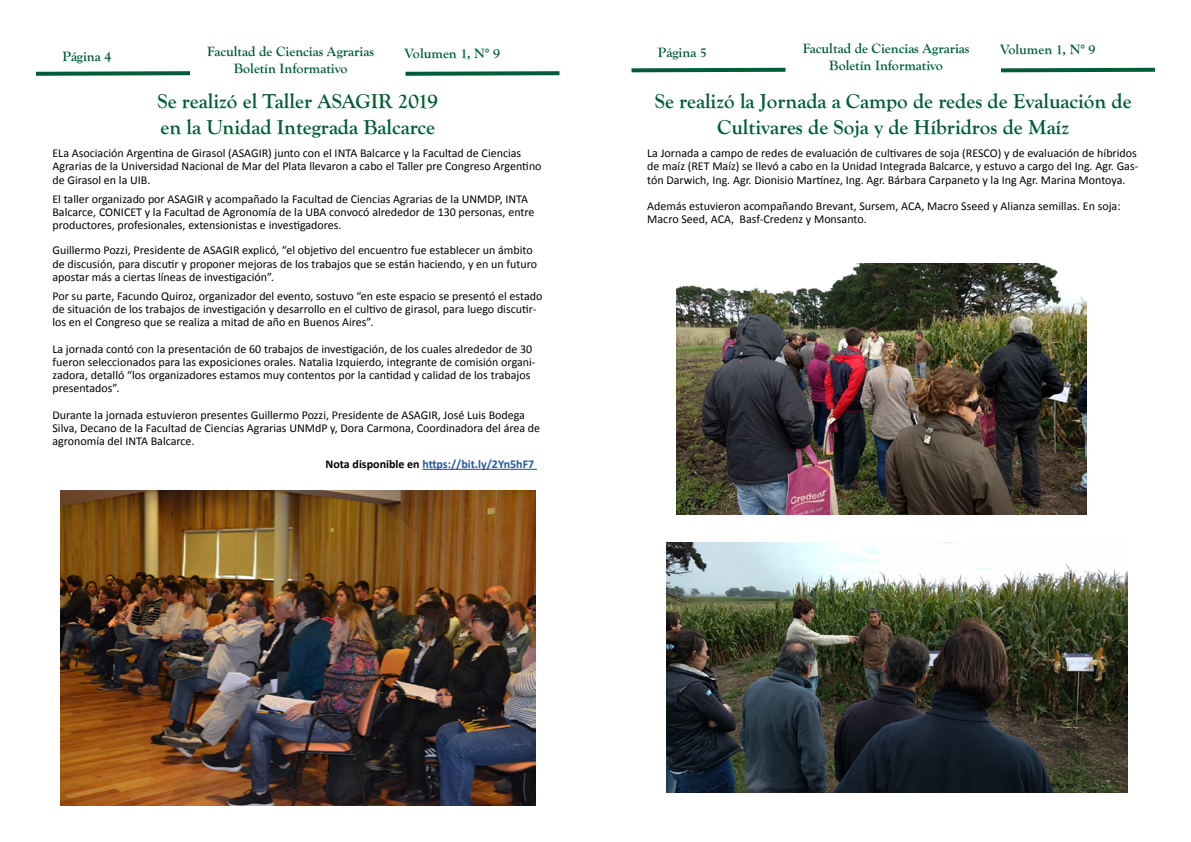
<style>
.page{position:relative;width:1191px;height:842px;background:#fff}
.page>*{position:absolute;margin:0;border:0;box-sizing:border-box;transform-origin:0 0}
.t1{font:700 21px/25.2px "Goudy Old Style T";color:#005c36;text-align:center}
.t2{font:700 14px "Goudy Old Style T";color:#005c36}
.t3{font:700 14px "Goudy Old Style T";color:#005b35}
.t4{font:12px/13.2px "Calibri";color:#000}
.t5{font:700 12px "Calibri";color:#275b9b}
.s1{color:#000}
</style>
<div class="page">
<svg style="left:405px;top:71px;width:155px;height:5px"></svg>
<svg style="left:36px;top:71px;width:154px;height:5px"></svg>
<svg style="left:1001px;top:67px;width:154px;height:6px"></svg>
<svg style="left:631px;top:67px;width:155px;height:6px"></svg>
<hr style="left:422px;top:469px;width:115px;height:1px;background:#275b9b">
<img style="left:61px;top:490px;width:475px;height:316px">
<img style="left:676px;top:264px;width:410px;height:251px">
<img style="left:666px;top:543px;width:461px;height:249px">
<p class="t3" style="left:62px;top:48px;width:50px">Página 4</p>
<p class="t2" style="left:207px;top:44px;width:168px">Facultad de Ciencias Agrarias</p>
<p class="t2" style="left:234px;top:61px;width:115px">Boletín Informativo</p>
<p class="t2" style="left:404px;top:45px;width:97px">Volumen 1, N° 9</p>
<p class="t1" style="left:157px;top:89px;width:282px">Se realizó el Taller ASAGIR 2019</p>
<p class="t1" style="left:160px;top:114px;width:276px">en la Unidad Integrada Balcarce</p>
<p class="t4" style="left:52px;top:147px;width:490px">ELa Asociación Argentina de Girasol (ASAGIR) junto con el INTA Balcarce y la Facultad de Ciencias<br>Agrarias de la Universidad Nacional de Mar del Plata llevaron a cabo el Taller pre Congreso Argentino de Girasol en la UIB.</p>
<p class="t4" style="left:52px;top:192px;width:483px">El taller organizado por ASAGIR y acompañado la Facultad de Ciencias Agrarias de la UNMDP, INTA<br>Balcarce, CONICET y la Facultad de Agronomía de la UBA convocó alrededor de 130 personas, entre productores, profesionales, extensionistas e investigadores.</p>
<p class="t4" style="left:52px;top:244px;width:486px">Guillermo Pozzi, Presidente de ASAGIR explicó, “el objetivo del encuentro fue establecer un ámbito de discusión, para discutir y proponer mejoras de los trabajos que se están haciendo, y en un futuro apostar más a ciertas líneas de investigación”.</p>
<p class="t4" style="left:52px;top:289px;width:491px">Por su parte, Facundo Quiroz, organizador del evento, sostuvo “en este espacio se presentó el estado de situación de los trabajos de investigación y desarrollo en el cultivo de girasol, para luego discutir&shy;los en el Congreso que se realiza a mitad de año en Buenos Aires”.</p>
<p class="t4" style="left:52px;top:342px;width:484px">La jornada contó con la presentación de 60 trabajos de investigación, de los cuales alrededor de 30 fueron seleccionados para las exposiciones orales. Natalia Izquierdo, integrante de comisión organi&shy;zadora, detalló “los organizadores estamos muy contentos por la cantidad y calidad de los trabajos presentados”.</p>
<p class="t4" style="left:52px;top:408px;width:489px">Durante la jornada estuvieron presentes Guillermo Pozzi, Presidente de ASAGIR, José Luis Bodega<br>Silva, Decano de la Facultad de Ciencias Agrarias UNMdP y, Dora Carmona, Coordinadora del área de agronomía del INTA Balcarce.</p>
<p class="t5" style="left:325px;top:457px;width:210px"><span class="s1">Nota disponible en</span> https://bit.ly/2Yn5hF7</p>
<p class="t3" style="left:658px;top:45px;width:50px">Página 5</p>
<p class="t2" style="left:802px;top:41px;width:168px">Facultad de Ciencias Agrarias</p>
<p class="t2" style="left:829px;top:57px;width:115px">Boletín Informativo</p>
<p class="t2" style="left:1000px;top:42px;width:97px">Volumen 1, N° 9</p>
<p class="t1" style="left:654px;top:89px;width:478px">Se realizó la Jornada a Campo de redes de Evaluación de<br>Cultivares de Soja y de Híbridros de Maíz</p>
<p class="t4" style="left:647px;top:147px;width:492px">La Jornada a campo de redes de evaluación de cultivares de soja (RESCO) y de evaluación de híbridos de maíz (RET Maíz) se llevó a cabo en la Unidad Integrada Balcarce, y estuvo a cargo del Ing. Agr. Gas&shy;tón Darwich, Ing. Agr. Dionisio Martínez, Ing. Agr. Bárbara Carpaneto y la Ing Agr. Marina Montoya.</p>
<p class="t4" style="left:647px;top:199px;width:475px">Además estuvieron acompañando Brevant, Sursem, ACA, Macro Sseed y Alianza semillas. En soja:<br>Macro Seed, ACA, Basf-Credenz y Monsanto.</p>
</div>
